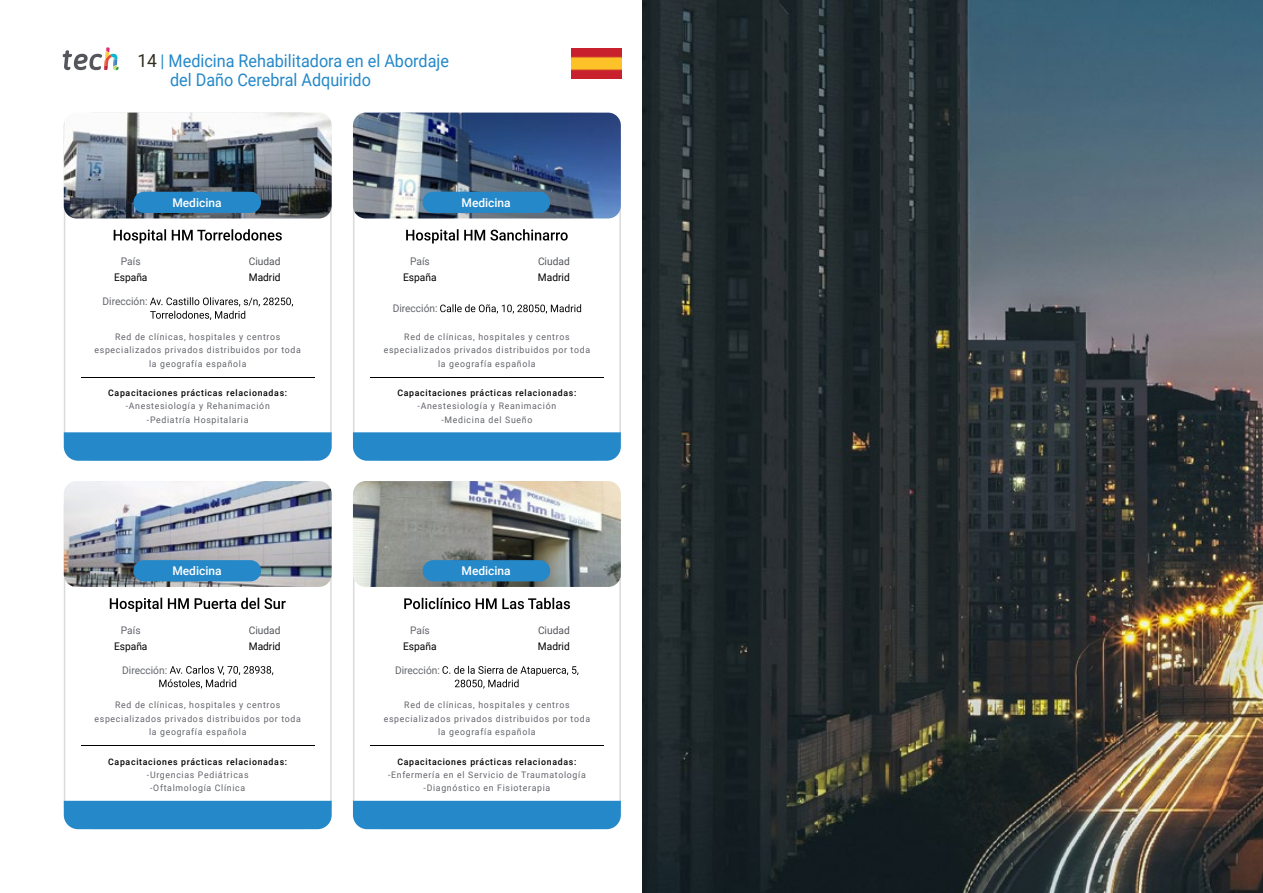
<style>
.page{position:relative;width:1263px;height:893px;background:#fff}
.page>*{position:absolute;margin:0;border:0;box-sizing:border-box;transform-origin:0 0}
.t1{font:17.4px/19.5px "Roboto";color:#2488c9;scale:.93 1}
.t2{font:500 12px "Roboto";color:#fff}
.t3{font:10.5px "Roboto";color:#61646a}
.t4{font:10.5px "Roboto";color:#000}
.t5{font:10.5px "Roboto";color:#52555b}
.t6{font:9px/13.5px "Roboto";letter-spacing:.08em;color:#61646a;text-align:center}
.t7{font:500 9px "Roboto";letter-spacing:.08em;color:#000}
.s1{font-size:18px;color:#312e20}
</style>
<div class="page">
<svg style="left:63px;top:47px;width:56px;height:24px"></svg>
<img style="left:572px;top:49px;width:49px;height:30px">
<img style="left:642px;top:0;width:621px;height:893px">
<svg style="left:63px;top:504px;width:269px;height:326px"></svg>
<img style="left:64px;top:481px;width:268px;height:106px">
<div style="left:133px;top:560px;width:128px;height:21px;background:#2488c9;border-radius:11px"></div>
<div style="left:64px;top:801px;width:268px;height:28px;background:#2488c9"></div>
<hr style="left:81px;top:745px;width:234px;height:1px;background:#000">
<svg style="left:110px;top:598px;width:176px;height:14px"></svg>
<svg style="left:159px;top:666px;width:114px;height:23px"></svg>
<svg style="left:63px;top:112px;width:269px;height:337px"></svg>
<img style="left:64px;top:113px;width:268px;height:105px">
<div style="left:133px;top:192px;width:128px;height:21px;background:#2488c9;border-radius:11px"></div>
<svg style="left:64px;top:432px;width:268px;height:29px;background:#2a8bca"></svg>
<hr style="left:81px;top:377px;width:234px;height:1px;background:#000">
<svg style="left:114px;top:229px;width:168px;height:14px"></svg>
<svg style="left:150px;top:297px;width:143px;height:23px"></svg>
<svg style="left:352px;top:112px;width:269px;height:326px"></svg>
<img style="left:353px;top:113px;width:268px;height:105px">
<div style="left:423px;top:192px;width:127px;height:21px;background:#2488c9;border-radius:11px"></div>
<svg style="left:353px;top:432px;width:268px;height:29px;background:#2a8bca"></svg>
<hr style="left:370px;top:377px;width:234px;height:1px;background:#000">
<svg style="left:406px;top:229px;width:162px;height:14px"></svg>
<svg style="left:440px;top:304px;width:141px;height:10px"></svg>
<svg style="left:352px;top:587px;width:269px;height:243px"></svg>
<img style="left:353px;top:481px;width:268px;height:106px">
<div style="left:423px;top:560px;width:127px;height:21px;background:#2488c9;border-radius:11px"></div>
<div style="left:353px;top:801px;width:268px;height:28px;background:#2488c9"></div>
<hr style="left:370px;top:745px;width:234px;height:1px;background:#000">
<svg style="left:442px;top:666px;width:136px;height:23px"></svg>
<svg style="left:404px;top:598px;width:166px;height:11px"></svg>
<h1 class="t1" style="left:170px;top:50px;width:301px;text-indent:-33px"><span class="s1">14</span> | Medicina Rehabilitadora en el Abordaje del Daño Cerebral Adquirido</h1>
<p class="t3" style="left:121px;top:254px;width:21px">País</p>
<p class="t4" style="left:114px;top:270px;width:35px">España</p>
<h2 class="t2" style="left:172px;top:194px;width:51px">Medicina</h2>
<p class="t5" style="left:249px;top:254px;width:33px">Ciudad</p>
<p class="t4" style="left:249px;top:270px;width:33px">Madrid</p>
<p class="t3" style="left:410px;top:254px;width:21px">País</p>
<p class="t4" style="left:403px;top:270px;width:35px">España</p>
<h2 class="t2" style="left:461px;top:194px;width:51px">Medicina</h2>
<p class="t5" style="left:538px;top:254px;width:33px">Ciudad</p>
<p class="t4" style="left:538px;top:270px;width:33px">Madrid</p>
<p class="t3" style="left:103px;top:294px;width:46px">Dirección:</p>
<p class="t6" style="left:95px;top:329px;width:208px">Red de clínicas, hospitales y centros especializados privados distribuidos por toda la geografía española</p>
<p class="t7" style="left:108px;top:387px;width:180px">Capacitaciones prácticas relacionadas:</p>
<p class="t6" style="left:126px;top:399px;width:146px">-Anestesiología y Rehanimación -Pediatría Hospitalaria</p>
<p class="t3" style="left:393px;top:301px;width:46px">Dirección:</p>
<p class="t6" style="left:384px;top:329px;width:208px">Red de clínicas, hospitales y centros especializados privados distribuidos por toda la geografía española</p>
<p class="t7" style="left:397px;top:387px;width:180px">Capacitaciones prácticas relacionadas:</p>
<p class="t6" style="left:418px;top:399px;width:140px">-Anestesiología y Reanimación -Medicina del Sueño</p>
<h2 class="t2" style="left:172px;top:563px;width:51px">Medicina</h2>
<h2 class="t2" style="left:461px;top:563px;width:51px">Medicina</h2>
<p class="t3" style="left:121px;top:622px;width:21px">País</p>
<p class="t4" style="left:114px;top:639px;width:35px">España</p>
<p class="t5" style="left:249px;top:622px;width:33px">Ciudad</p>
<p class="t4" style="left:249px;top:639px;width:33px">Madrid</p>
<p class="t3" style="left:410px;top:622px;width:21px">País</p>
<p class="t4" style="left:403px;top:639px;width:35px">España</p>
<p class="t5" style="left:538px;top:622px;width:33px">Ciudad</p>
<p class="t4" style="left:538px;top:639px;width:33px">Madrid</p>
<p class="t3" style="left:122px;top:662px;width:46px">Dirección:</p>
<p class="t6" style="left:95px;top:698px;width:208px">Red de clínicas, hospitales y centros especializados privados distribuidos por toda la geografía española</p>
<p class="t7" style="left:108px;top:755px;width:180px">Capacitaciones prácticas relacionadas:</p>
<p class="t6" style="left:147px;top:768px;width:103px">-Urgencias Pediátricas -Oftalmología Clínica</p>
<p class="t3" style="left:395px;top:663px;width:46px">Dirección:</p>
<p class="t6" style="left:384px;top:698px;width:208px">Red de clínicas, hospitales y centros especializados privados distribuidos por toda la geografía española</p>
<p class="t7" style="left:397px;top:755px;width:180px">Capacitaciones prácticas relacionadas:</p>
<p class="t6" style="left:388px;top:768px;width:199px">-Enfermería en el Servicio de Traumatología -Diagnóstico en Fisioterapia</p>
</div>
